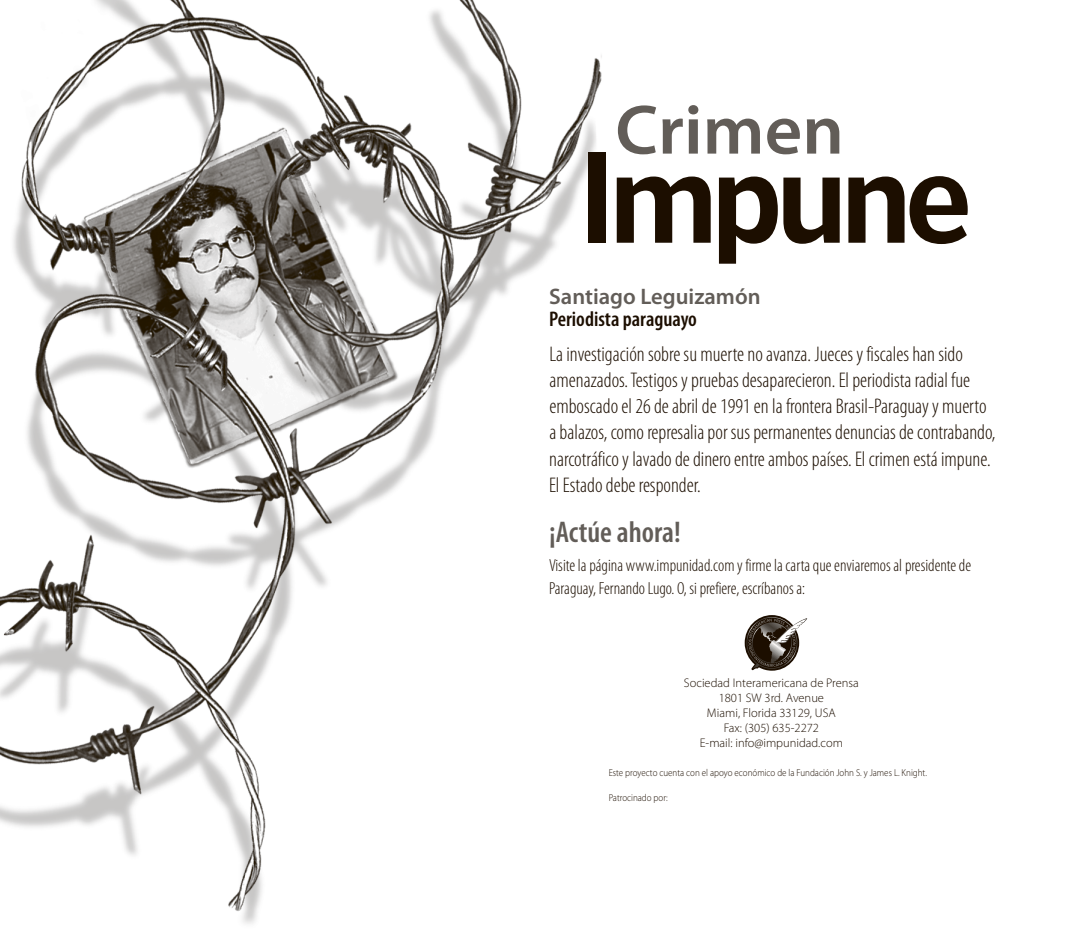
<style>
.page{position:relative;width:1083px;height:947px;background:#fff}
.page>*{position:absolute;margin:0;border:0;box-sizing:border-box;transform-origin:0 0}
.t1{font:700 130.25px "Poynter Gothic Text";letter-spacing:-.05em;color:#1c0e00;scale:.92 1}
.t2{font:600 70.25px "Myriad Pro";color:#625d58;scale:1.04 1}
.t3{font:600 condensed 30px "Myriad Pro";color:#625d58}
.t4{font:600 22.5px "Myriad Pro";color:#625d58}
.t5{font:300 condensed 21.25px/26.2px "Myriad Pro";color:#1c0e00}
.t6{font:600 condensed 21.25px "Myriad Pro";color:#1c0e00}
.t7{font:300 condensed 17.5px/23.8px "Myriad Pro";color:#1c0e00}
.t8{font:300 12.5px/15px "Myriad Pro";color:#1c0e00;text-align:center}
.t9{font:300 10px "Myriad Pro";color:#1c0e00;scale:.9 1}
</style>
<div class="page">
<img style="left:0;top:0;width:808px;height:924px">
<svg style="left:744px;top:615px;width:62px;height:55px"></svg>
<h2 class="t2" style="left:615px;top:85px;width:221px">Crimen</h2>
<h1 class="t1" style="left:579px;top:124px;width:428px">Impune</h1>
<p class="t4" style="left:549px;top:282px;width:213px">Santiago Leguizamón</p>
<p class="t6" style="left:549px;top:306px;width:149px">Periodista paraguayo</p>
<p class="t5" style="left:549px;top:340px;width:448px">La investigación sobre su muerte no avanza. Jueces y fiscales han sido amenazados. Testigos y pruebas desaparecieron. El periodista radial fue emboscado el 26 de abril de 1991 en la frontera Brasil-Paraguay y muerto a balazos, como represalia por sus permanentes denuncias de contrabando, narcotráfico y lavado de dinero entre ambos países. El crimen está impune.<br>El Estado debe responder.</p>
<h3 class="t3" style="left:549px;top:513px;width:133px">¡Actúe ahora!</h3>
<p class="t7" style="left:549px;top:552px;width:423px">Visite la página www.impunidad.com y firme la carta que enviaremos al presidente de<br>Paraguay, Fernando Lugo. O, si prefiere, escríbanos a:</p>
<p class="t8" style="left:684px;top:675px;width:176px">Sociedad Interamericana de Prensa<br>1801 SW 3rd. Avenue<br>Miami, Florida 33129, USA<br>Fax: (305) 635-2272<br>E-mail: info@impunidad.com</p>
<p class="t9" style="left:608px;top:766px;width:355px">Este proyecto cuenta con el apoyo económico de la Fundación John S. y James L. Knight.</p>
<p class="t9" style="left:608px;top:791px;width:67px">Patrocinado por:</p>
</div>
